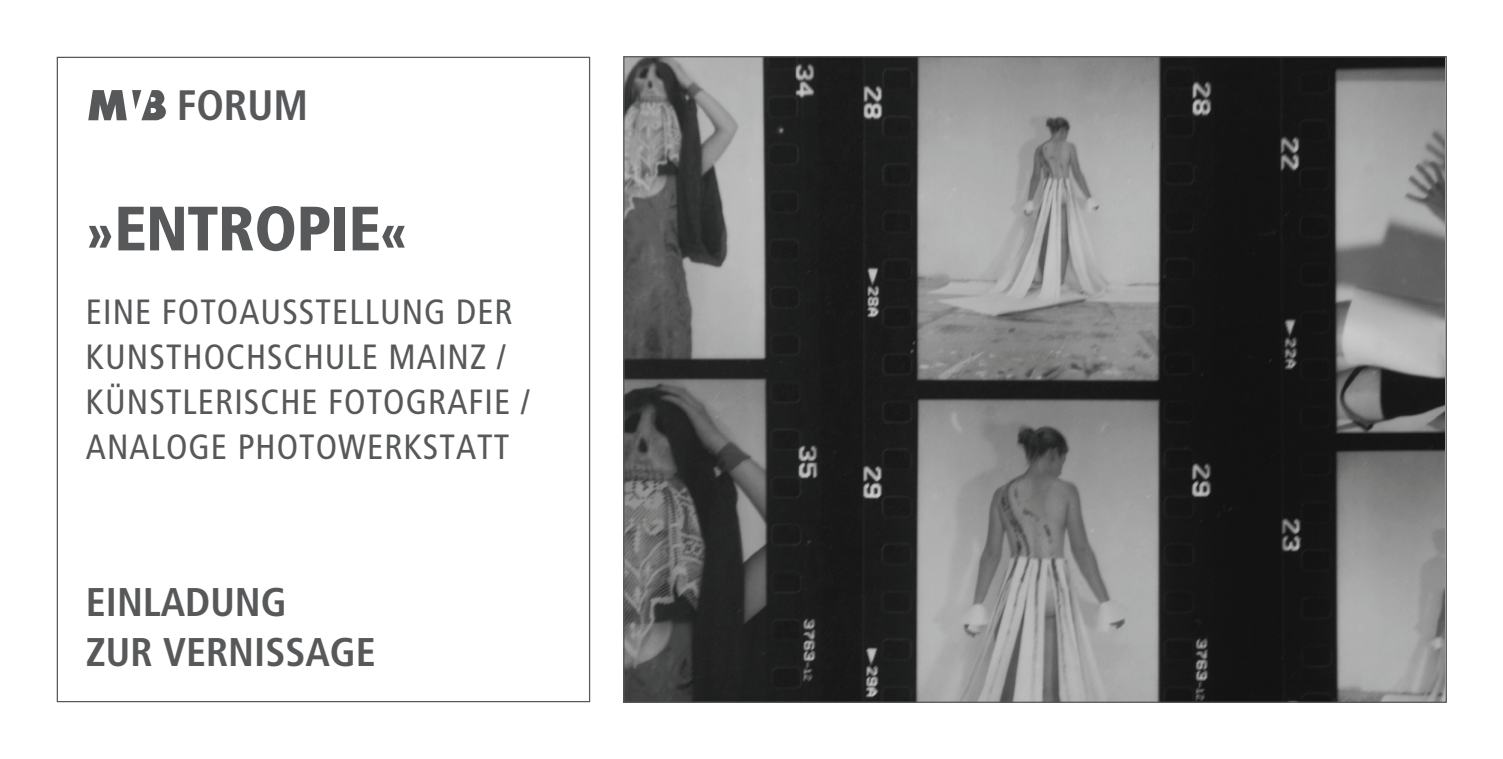
<style>
.page{position:relative;width:1503px;height:759px;background:#fff}
.page>*{position:absolute;margin:0;border:0;box-sizing:border-box;transform-origin:0 0}
.t1{font:900 condensed 62.5px "Frutiger LT";letter-spacing:-.01em;color:#57585a}
.t2{font:700 condensed 42.5px "Frutiger";color:#57585a}
.t3{font:700 condensed 40px/50px "Frutiger";color:#57585a}
.t4{font:condensed 35px/45px "Frutiger LT";letter-spacing:.03em;color:#57585a}
.s1{font-size:52.5px}
</style>
<div class="page">
<img style="left:625px;top:58px;width:819px;height:642px">
<svg style="left:88px;top:90px;width:78px;height:30px"></svg>
<p class="t2" style="left:177px;top:80px;width:133px">FORUM</p>
<h1 class="t1" style="left:86px;top:191px;width:323px"><span class="s1">»</span>ENTROPIE<span class="s1">«</span></h1>
<p class="t4" style="left:86px;top:289px;width:445px">EINE FOTOAUSSTELLUNG DER<br>KUNSTHOCHSCHULE MAINZ /<br>KÜNSTLERISCHE FOTOGRAFIE /<br>ANALOGE PHOTOWERKSTATT</p>
<p class="t3" style="left:86px;top:577px;width:291px">EINLADUNG<br>ZUR VERNISSAGE</p>
</div>
